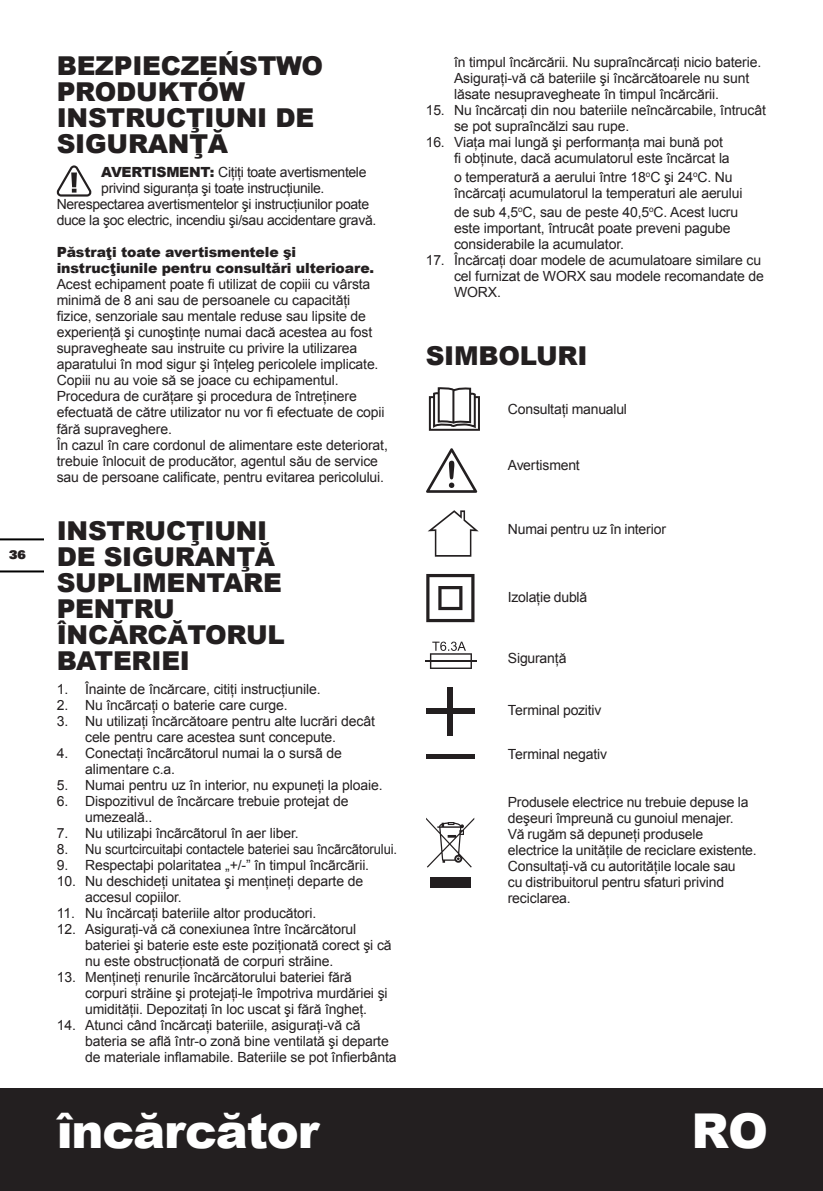
<style>
.page{position:relative;width:823px;height:1191px;background:#fff}
.page>*{position:absolute;margin:0;border:0;box-sizing:border-box;transform-origin:0 0}
.t1{font:900 48px "Arial";letter-spacing:-.025em;color:#fff}
.t2{font:900 26px/26px "Arial";letter-spacing:-.01em;color:#231f20}
.t3{font:14px/16px "Arial";letter-spacing:-.01em;color:#231f20}
.t4{font:900 14px/16px "Arial";letter-spacing:-.01em;color:#231f20}
.t5{font:900 12px "Univers";color:#231f20}
.s1{font-weight:900}
</style>
<div class="page">
<div style="left:0;top:1089px;width:822px;height:102px;background:#231f20"></div>
<hr style="left:0;top:570px;width:43px;height:2px;background:#000">
<hr style="left:0;top:538px;width:43px;height:2px;background:#000">
<svg style="left:57px;top:165px;width:34px;height:31px"></svg>
<svg style="left:427px;top:510px;width:51px;height:46px"></svg>
<svg style="left:426px;top:448px;width:51px;height:45px"></svg>
<svg style="left:426px;top:574px;width:48px;height:48px"></svg>
<div style="left:428px;top:396px;width:51px;height:35px;border:2px solid #231f20"></div>
<svg style="left:431px;top:387px;width:45px;height:42px"></svg>
<hr style="left:452px;top:391px;width:2px;height:31px;background:#231f20">
<svg style="left:426px;top:817px;width:48px;height:50px"></svg>
<div style="left:430px;top:877px;width:40px;height:10px;background:#231f20"></div>
<div style="left:426px;top:708px;width:48px;height:6px;background:#231f20"></div>
<div style="left:447px;top:687px;width:5px;height:48px;background:#231f20"></div>
<div style="left:426px;top:754px;width:48px;height:5px;background:#231f20"></div>
<hr style="left:425px;top:660px;width:51px;height:2px;background:#231f20">
<svg style="left:429px;top:641px;width:42px;height:28px"></svg>
<p class="t5" style="left:9px;top:546px;width:18px">36</p>
<h2 class="t2" style="left:57px;top:52px;width:268px">BEZPIECZEŃSTWO<br>PRODUKTÓW<br>INSTRUCŢIUNI DE<br>SIGURANŢĂ</h2>
<p class="t3" style="left:101px;top:165px;width:267px"><span class="s1">AVERTISMENT:</span> Ciţiţi toate avertismentele</p>
<p class="t3" style="left:101px;top:181px;width:224px">privind siguranţa şi toate instrucţiunile.</p>
<p class="t3" style="left:57px;top:197px;width:314px">Nerespectarea avertismentelor şi instrucţiunilor poate</p>
<p class="t3" style="left:57px;top:213px;width:321px">duce la şoc electric, incendiu şi/sau accidentare gravă.</p>
<p class="t4" style="left:57px;top:244px;width:319px">Păstraţi toate avertismentele şi instrucţiunile pentru consultări ulterioare.</p>
<p class="t3" style="left:57px;top:277px;width:332px">Acest echipament poate fi utilizat de copiii cu vârsta minimă de 8 ani sau de persoanele cu capacităţi fizice, senzoriale sau mentale reduse sau lipsite de experienţă şi cunoştinţe numai dacă acestea au fost supravegheate sau instruite cu privire la utilizarea aparatului în mod sigur şi înţeleg pericolele implicate.<br>Copiii nu au voie să se joace cu echipamentul.<br>Procedura de curăţare şi procedura de întreţinere efectuată de către utilizator nu vor fi efectuate de copii fără supraveghere.<br>În cazul în care cordonul de alimentare este deteriorat, trebuie înlocuit de producător, agentul său de service sau de persoane calificate, pentru evitarea pericolului.</p>
<h2 class="t2" style="left:57px;top:516px;width:229px">INSTRUCŢIUNI<br>DE SIGURANŢĂ<br>SUPLIMENTARE<br>PENTRU<br>ÎNCĂRCĂTORUL<br>BATERIEI</h2>
<p class="t3" style="left:57px;top:681px;width:265px">1. Înainte de încărcare, citiţi instrucţiunile.</p>
<p class="t3" style="left:57px;top:697px;width:232px">2. Nu încãrcaţi o baterie care curge.</p>
<p class="t3" style="left:85px;top:713px;width:291px;text-indent:-28px">3. Nu utilizaţi încărcătoare pentru alte lucrări decât cele pentru care acestea sunt concepute.</p>
<p class="t3" style="left:85px;top:745px;width:258px;text-indent:-28px">4. Conectaţi încãrcãtorul numai la o sursã de alimentare c.a.</p>
<p class="t3" style="left:57px;top:777px;width:327px">5. Numai pentru uz în interior, nu expuneţi la ploaie.</p>
<p class="t3" style="left:85px;top:793px;width:265px;text-indent:-28px">6. Dispozitivul de încărcare trebuie protejat de umezeală..</p>
<p class="t3" style="left:57px;top:825px;width:243px">7. Nu utilizaþi încãrcãtorul în aer liber.</p>
<p class="t3" style="left:57px;top:841px;width:342px">8. Nu scurtcircuitaþi contactele bateriei sau încãrcãtorului.</p>
<p class="t3" style="left:57px;top:857px;width:314px">9. Respectaþi polaritatea „+/-” în timpul încãrcãrii.</p>
<p class="t3" style="left:85px;top:873px;width:279px;text-indent:-28px">10. Nu deschideţi unitatea şi menţineţi departe de accesul copiilor.</p>
<p class="t3" style="left:57px;top:905px;width:261px">11. Nu încărcaţi bateriile altor producători.</p>
<p class="t3" style="left:85px;top:921px;width:308px;text-indent:-28px">12. Asiguraţi-vă că conexiunea între încărcătorul bateriei şi baterie este este poziţionată corect şi că nu este obstrucţionată de corpuri străine.</p>
<p class="t3" style="left:85px;top:969px;width:304px;text-indent:-28px">13. Menţineţi renurile încărcătorului bateriei fără corpuri străine şi protejaţi-le împotriva murdăriei şi umidităţii. Depozitaţi în loc uscat şi fără îngheţ.</p>
<p class="t3" style="left:85px;top:1017px;width:313px;text-indent:-28px">14. Atunci când încărcaţi bateriile, asiguraţi-vă că bateria se află într-o zonă bine ventilată şi departe de materiale inflamabile. Bateriile se pot înfierbânta</p>
<p class="t3" style="left:454px;top:54px;width:308px">în timpul încărcării. Nu supraîncărcaţi nicio baterie.<br>Asiguraţi-vă că bateriile şi încărcătoarele nu sunt lăsate nesupravegheate în timpul încărcării.</p>
<p class="t3" style="left:454px;top:102px;width:313px;text-indent:-28px">15. Nu încărcaţi din nou bateriile neîncărcabile, întrucât se pot supraîncălzi sau rupe.</p>
<p class="t3" style="left:454px;top:134px;width:277px;text-indent:-28px">16. Viaţa mai lungă şi performanţa mai bună pot fi obţinute, dacă acumulatorul este încărcat la</p>
<p class="t3" style="left:454px;top:169px;width:290px">o temperatură a aerului între 18<sup>o</sup>C şi 24<sup>o</sup>C. Nu încărcaţi acumulatorul la temperaturi ale aerului</p>
<p class="t3" style="left:454px;top:204px;width:285px">de sub 4,5<sup>o</sup>C, sau de peste 40,5<sup>o</sup>C. Acest lucru este important, întrucât poate preveni pagube considerabile la acumulator.</p>
<p class="t3" style="left:454px;top:252px;width:311px;text-indent:-28px">17. Încărcaţi doar modele de acumulatoare similare cu cel furnizat de WORX sau modele recomandate de<br>WORX.</p>
<h2 class="t2" style="left:425px;top:342px;width:163px">SIMBOLURI</h2>
<p class="t3" style="left:507px;top:401px;width:121px">Consultaţi manualul</p>
<p class="t3" style="left:507px;top:457px;width:73px">Avertisment</p>
<p class="t3" style="left:507px;top:521px;width:159px">Numai pentru uz în interior</p>
<p class="t3" style="left:507px;top:589px;width:81px">Izolaţie dublă</p>
<p class="t3" style="left:507px;top:649px;width:60px">Siguranţă</p>
<p class="t3" style="left:507px;top:701px;width:95px">Terminal pozitiv</p>
<p class="t3" style="left:507px;top:745px;width:101px">Terminal negativ</p>
<p class="t3" style="left:507px;top:793px;width:250px">Produsele electrice nu trebuie depuse la deşeuri împreună cu gunoiul menajer.<br>Vă rugăm să depuneţi produsele electrice la unităţile de reciclare existente.<br>Consultaţi-vă cu autorităţile locale sau<br>cu distribuitorul pentru sfaturi privind reciclarea.</p>
<h1 class="t1" style="left:57px;top:1096px;width:264px">încărcător</h1>
<h1 class="t1" style="left:691px;top:1096px;width:78px">RO</h1>
</div>
